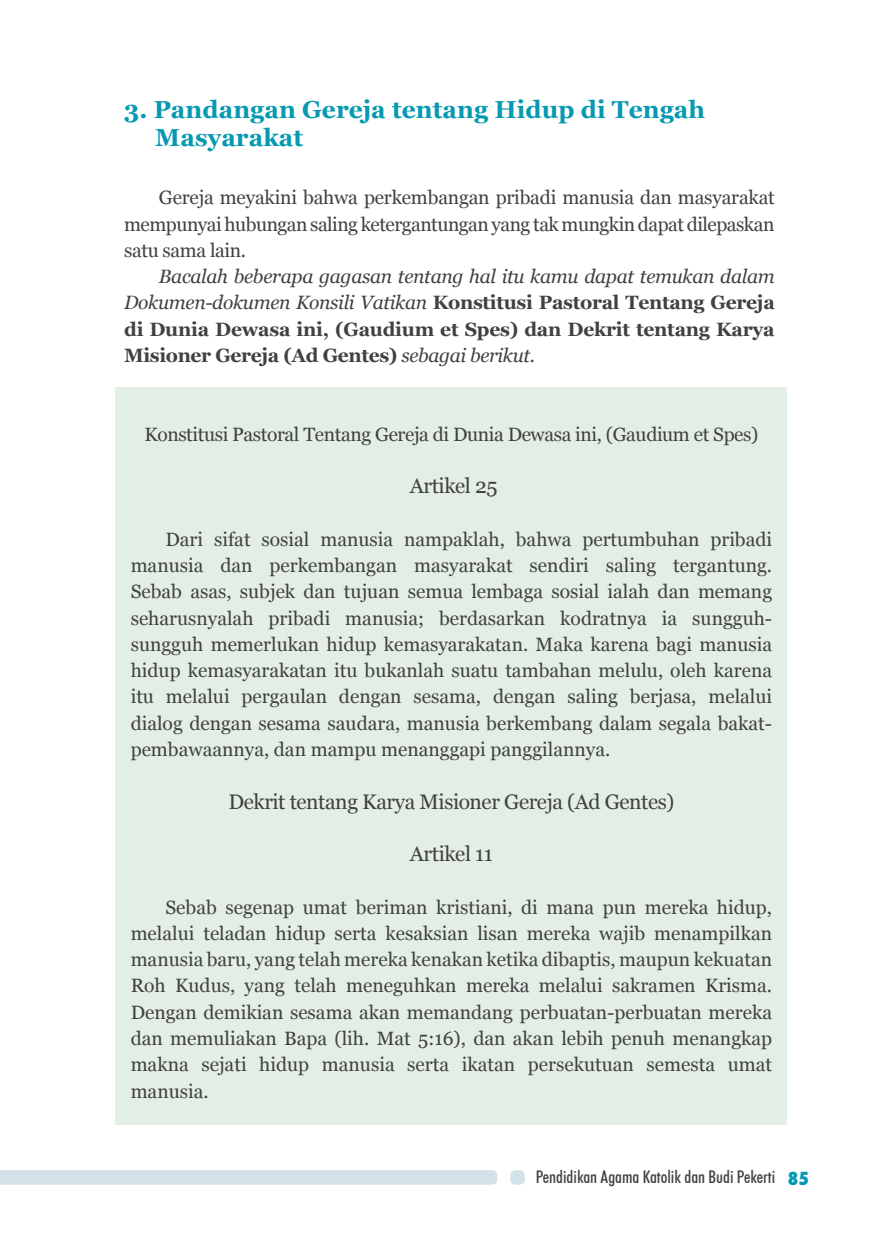
<style>
.page{position:relative;width:874px;height:1241px;background:#fff}
.page>*{position:absolute;margin:0;border:0;box-sizing:border-box;transform-origin:0 0}
.t1{font:700 24.5px/28px "Georgia";color:#0599b2}
.t2{font:21px "Georgia";letter-spacing:-.02em;color:#414042}
.t3{font:19.25px/26.2px "Georgia";letter-spacing:-.02em;color:#414042;text-align:justify}
.t4{font:700 19.25px/26.2px "Georgia";letter-spacing:-.015em;color:#414042;text-align:justify}
.t5{font:500 condensed 17.5px "Futura BT";color:#414042}
.s1{font-weight:400;font-style:italic}
.s2{font-family:"Futura Std";font-weight:800;color:#0599b2}
</style>
<div class="page">
<div style="left:0;top:1170px;width:497px;height:14px;background:#d3e2e9"></div>
<div style="left:510px;top:1169px;width:14px;height:15px;background:#d3e2e9;border-radius:5px"></div>
<div style="left:116px;top:387px;width:670px;height:737px;background:#e3efe5"></div>
<p class="t1" style="left:155px;top:95px;width:551px;text-indent:-31px">3. Pandangan Gereja tentang Hidup di Tengah<br>Masyarakat</p>
<p class="t3" style="left:124px;top:185px;width:652px;text-indent:35px">Gereja meyakini bahwa perkembangan pribadi manusia dan masyarakat mempunyai hubungan saling ketergantungan yang tak mungkin dapat dilepaskan satu sama lain.</p>
<p class="t4" style="left:124px;top:263px;width:651px;text-indent:35px"><span class="s1">Bacalah beberapa gagasan tentang hal itu kamu dapat temukan dalam Dokumen-dokumen Konsili Vatikan</span> Konstitusi Pastoral Tentang Gereja di Dunia Dewasa ini, (Gaudium et Spes) dan Dekrit tentang Karya Misioner Gereja (Ad Gentes) <span class="s1">sebagai berikut.</span></p>
<p class="t3" style="left:144px;top:421px;width:615px">Konstitusi Pastoral Tentang Gereja di Dunia Dewasa ini, (Gaudium et Spes)</p>
<p class="t2" style="left:409px;top:473px;width:89px">Artikel 25</p>
<p class="t3" style="left:131px;top:526px;width:642px;text-indent:35px">Dari sifat sosial manusia nampaklah, bahwa pertumbuhan pribadi manusia dan perkembangan masyarakat sendiri saling tergantung.<br>Sebab asas, subjek dan tujuan semua lembaga sosial ialah dan memang seharusnyalah pribadi manusia; berdasarkan kodratnya ia sungguh&shy;sungguh memerlukan hidup kemasyarakatan. Maka karena bagi manusia hidup kemasyarakatan itu bukanlah suatu tambahan melulu, oleh karena itu melalui pergaulan dengan sesama, dengan saling berjasa, melalui dialog dengan sesama saudara, manusia berkembang dalam segala bakat&shy;pembawaannya, dan mampu menanggapi panggilannya.</p>
<p class="t2" style="left:228px;top:788px;width:447px">Dekrit tentang Karya Misioner Gereja (Ad Gentes)</p>
<p class="t2" style="left:410px;top:841px;width:84px">Artikel 11</p>
<p class="t3" style="left:131px;top:894px;width:642px;text-indent:35px">Sebab segenap umat beriman kristiani, di mana pun mereka hidup, melalui teladan hidup serta kesaksian lisan mereka wajib menampilkan manusia baru, yang telah mereka kenakan ketika dibaptis, maupun kekuatan Roh Kudus, yang telah meneguhkan mereka melalui sakramen Krisma.<br>Dengan demikian sesama akan memandang perbuatan-perbuatan mereka dan memuliakan Bapa (lih. Mat 5:16), dan akan lebih penuh menangkap makna sejati hidup manusia serta ikatan persekutuan semesta umat manusia.</p>
<p class="t5" style="left:535px;top:1166px;width:274px">Pendidikan Agama Katolik dan Budi Pekerti <span class="s2">85</span></p>
</div>
